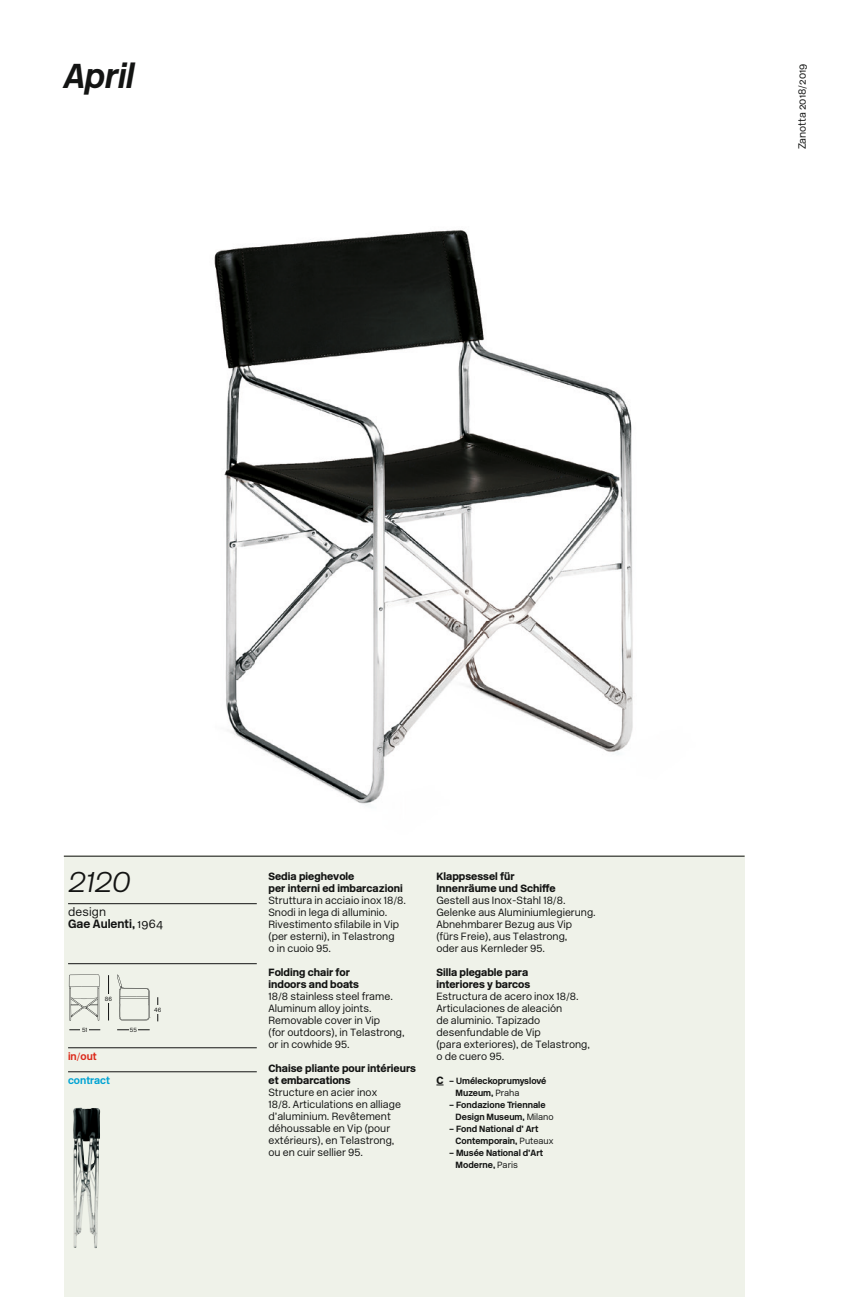
<style>
.page{position:relative;width:851px;height:1297px;background:#fff}
.page>*{position:absolute;margin:0;border:0;box-sizing:border-box;transform-origin:0 0}
.t1{font:italic 700 34.5px "New Rail Alphabet";letter-spacing:-.01em;color:#131413}
.t2{font:italic 34.5px "New Rail Alphabet White";color:#131413}
.t3{font:700 12px/12px "New Rail Alphabet";color:#131413}
.t4{font:300 10.5px/12px "New Rail Alphabet";color:#131413}
.t5{font:900 10.5px/12px "New Rail Alphabet";color:#131413}
.t6{font:700 10.5px "New Rail Alphabet";color:#00a3d3}
.t7{font:700 10.5px "New Rail Alphabet";color:#dc2a1b}
.t8{font:700 9px/12px "New Rail Alphabet";color:#131413}
.t9{font:300 6.15px "New Rail Alphabet";letter-spacing:.005em;color:#131413}
.s1{font-weight:300}
.s2{font-weight:900;font-size:10.5px}
</style>
<div class="page">
<div style="left:64px;top:856px;width:680px;height:441px;background:#eff2e9"></div>
<hr style="left:68px;top:903px;width:189px;height:1px;background:#131413">
<hr style="left:68px;top:963px;width:189px;height:1px;background:#131413">
<hr style="left:68px;top:1071px;width:189px;height:1px;background:#131413">
<hr style="left:68px;top:1047px;width:189px;height:1px;background:#131413">
<svg style="left:69px;top:974px;width:31px;height:47px"></svg>
<hr style="left:106px;top:974px;width:1px;height:47px;background:#131413">
<hr style="left:69px;top:1026px;width:31px;height:1px;background:#131413">
<hr style="left:69px;top:1029px;width:31px;height:1px;background:#131413">
<div style="left:81px;top:1026px;width:8px;height:8px;background:#eff2e9"></div>
<hr style="left:117px;top:1029px;width:33px;height:1px;background:#131413">
<div style="left:129px;top:1026px;width:8px;height:8px;background:#eff2e9"></div>
<hr style="left:108px;top:975px;width:1px;height:45px;background:#131413">
<div style="left:104px;top:994px;width:9px;height:8px;background:#eff2e9"></div>
<svg style="left:117px;top:974px;width:41px;height:48px"></svg>
<div style="left:154px;top:1005px;width:8px;height:8px;background:#eff2e9"></div>
<img style="left:73px;top:1107px;width:27px;height:141px">
<hr style="left:64px;top:856px;width:680px;height:1px;background:#131413">
<img style="left:214px;top:230px;width:419px;height:576px">
<h1 class="t1" style="left:64px;top:53px;width:72px">April</h1>
<p class="t4" style="left:795px;top:149px;width:87px;rotate:-90deg">Zanotta 2018/2019</p>
<h1 class="t2" style="left:68px;top:857px;width:65px">2120</h1>
<p class="t3" style="left:68px;top:906px;width:97px"><span class="s1">design<br></span>Gae Aulenti, <span class="s1">1964</span></p>
<p class="t9" style="left:105px;top:994px;width:9px">86</p>
<p class="t9" style="left:82px;top:1026px;width:7px">51</p>
<p class="t9" style="left:130px;top:1026px;width:9px">55</p>
<p class="t7" style="left:68px;top:1049px;width:30px">in/out</p>
<p class="t6" style="left:68px;top:1073px;width:44px">contract</p>
<p class="t9" style="left:154px;top:1005px;width:9px">46</p>
<p class="t5" style="left:268px;top:870px;width:136px">Sedia pieghevole<br>per interni ed imbarcazioni</p>
<p class="t4" style="left:268px;top:894px;width:139px">Struttura in acciaio inox 18/8.<br>Snodi in lega di alluminio.<br>Rivestimento sfilabile in Vip (per esterni), in Telastrong<br>o in cuoio 95.</p>
<p class="t5" style="left:268px;top:966px;width:92px">Folding chair for indoors and boats</p>
<p class="t4" style="left:268px;top:990px;width:138px">18/8 stainless steel frame.<br>Aluminum alloy joints.<br>Removable cover in Vip<br>(for outdoors), in Telastrong, or in cowhide 95.</p>
<p class="t5" style="left:268px;top:1062px;width:149px">Chaise pliante pour intérieurs et embarcations</p>
<p class="t4" style="left:268px;top:1086px;width:134px">Structure en acier inox<br>18/8. Articulations en alliage d’aluminium. Revêtement déhoussable en Vip (pour extérieurs), en Telastrong, ou en cuir sellier 95.</p>
<p class="t5" style="left:436px;top:870px;width:121px">Klappsessel für<br>Innenräume und Schiffe</p>
<p class="t4" style="left:436px;top:894px;width:161px">Gestell aus Inox-Stahl 18/8.<br>Gelenke aus Aluminiumlegierung.<br>Abnehmbarer Bezug aus Vip (fürs Freie), aus Telastrong,<br>oder aus Kernleder 95.</p>
<p class="t5" style="left:436px;top:966px;width:95px">Silla plegable para interiores y barcos</p>
<p class="t4" style="left:436px;top:990px;width:155px">Estructura de acero inox 18/8.<br>Articulaciones de aleación<br>de aluminio. Tapizado desenfundable de Vip<br>(para exteriores), de Telastrong, o de cuero 95.</p>
<p class="t8" style="left:455px;top:1075px;width:92px;text-indent:-19px"><span class="s2">C</span> – Uméleckoprumyslové<br>Muzeum, <span class="s1">Praha</span></p>
<p class="t8" style="left:455px;top:1099px;width:100px;text-indent:-6px">– Fondazione Triennale<br>Design Museum, <span class="s1">Milano</span></p>
<p class="t8" style="left:455px;top:1123px;width:99px;text-indent:-6px">– Fond National d’ Art<br>Contemporain, <span class="s1">Puteaux</span></p>
<p class="t8" style="left:455px;top:1147px;width:89px;text-indent:-6px">– Musée National d’Art<br>Moderne, <span class="s1">Paris</span></p>
</div>
